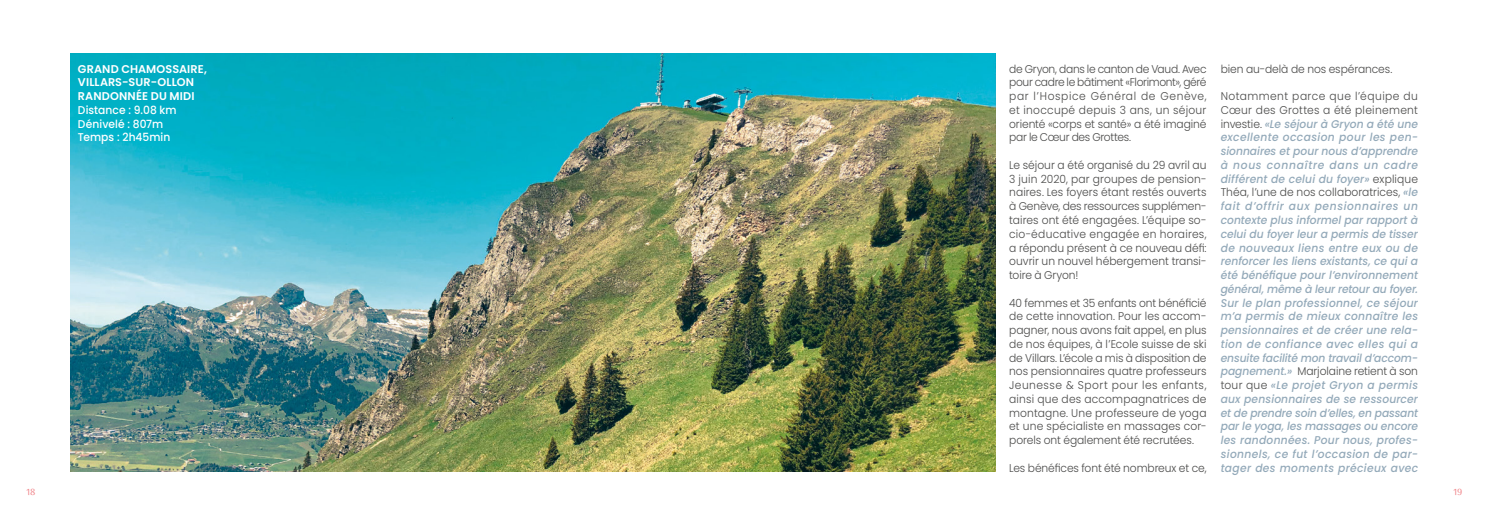
<style>
.page{position:relative;width:1489px;height:525px;background:#fff}
.page>*{position:absolute;margin:0;border:0;box-sizing:border-box;transform-origin:0 0}
.t1{font:300 11.25px/13.8px "Poppins";letter-spacing:-.005em;color:#4a4a49;text-align:justify;scale:.95 1}
.t2{font:italic 500 11.25px/13.8px "Poppins";letter-spacing:.035em;color:#93a9b9;text-align:justify;scale:.95 1}
.t3{font:600 11.25px/13.8px "Poppins";letter-spacing:.01em;color:#fff}
.t4{font:500 11.25px/13.8px "Poppins";letter-spacing:.005em;color:#fff;scale:.95 1}
.t5{font:500 8.75px "Arima Madurai";color:#f08287}
.s1{font-weight:300;font-style:normal;color:#4a4a49}
</style>
<div class="page">
<img style="left:71px;top:53px;width:923px;height:418px">
<p class="t3" style="left:78px;top:62px;width:130px">GRAND CHAMOSSAIRE,<br>VILLARS-SUR-OLLON<br>RANDONNÉE DU MIDI</p>
<p class="t4" style="left:78px;top:104px;width:105px">Distance : 9.08 km<br>Dénivelé : 807m<br>Temps : 2h45min</p>
<p class="t5" style="left:26px;top:488px;width:11px">18</p>
<p class="t1" style="left:1009px;top:62px;width:209px">de Gryon, dans le canton de Vaud. Avec pour cadre le bâtiment «Florimont», géré par l’Hospice Général de Genève, et inoccupé depuis 3 ans, un séjour orienté «corps et santé» a été imaginé par le Cœur des Grottes.</p>
<p class="t1" style="left:1009px;top:158px;width:209px">Le séjour a été organisé du 29 avril au 3 juin 2020, par groupes de pension&shy;naires. Les foyers étant restés ouverts à Genève, des ressources supplémen&shy;taires ont été engagées. L’équipe so&shy;cio-éducative engagée en horaires, a répondu présent à ce nouveau défi: ouvrir un nouvel hébergement transi&shy;toire à Gryon!</p>
<p class="t1" style="left:1009px;top:295px;width:209px">40 femmes et 35 enfants ont bénéficié de cette innovation. Pour les accom&shy;pagner, nous avons fait appel, en plus de nos équipes, à l’Ecole suisse de ski de Villars. L’école a mis à disposition de nos pensionnaires quatre professeurs Jeunesse &amp; Sport pour les enfants, ainsi que des accompagnatrices de montagne. Une professeure de yoga et une spécialiste en massages cor&shy;porels ont également été recrutées.</p>
<p class="t1" style="left:1009px;top:460px;width:209px">Les bénéfices font été nombreux et ce,</p>
<p class="t1" style="left:1220px;top:62px;width:182px">bien au-delà de nos espérances.</p>
<p class="t2" style="left:1220px;top:89px;width:209px"><span class="s1">Notamment parce que l’équipe du Cœur des Grottes a été pleinement investie.</span> «Le séjour à Gryon a été une excellente occasion pour les pen&shy;sionnaires et pour nous d’apprendre à nous connaître dans un cadre différent de celui du foyer» <span class="s1">explique Théa, l’une de nos collaboratrices,</span> «le fait d’offrir aux pensionnaires un contexte plus informel par rapport à celui du foyer leur a permis de tisser de nouveaux liens entre eux ou de renforcer les liens existants, ce qui a été bénéfique pour l’environnement général, même à leur retour au foyer.<br>Sur le plan professionnel, ce séjour m’a permis de mieux connaître les pensionnaires et de créer une rela&shy;tion de confiance avec elles qui a ensuite facilité mon travail d’accom&shy;pagnement.» <span class="s1">Marjolaine retient à son tour que</span> «Le projet Gryon a permis aux pensionnaires de se ressourcer et de prendre soin d’elles, en passant par le yoga, les massages ou encore les randonnées. Pour nous, profes&shy;sionnels, ce fut l’occasion de par&shy;tager des moments précieux avec</p>
<p class="t5" style="left:1453px;top:488px;width:10px">19</p>
</div>
